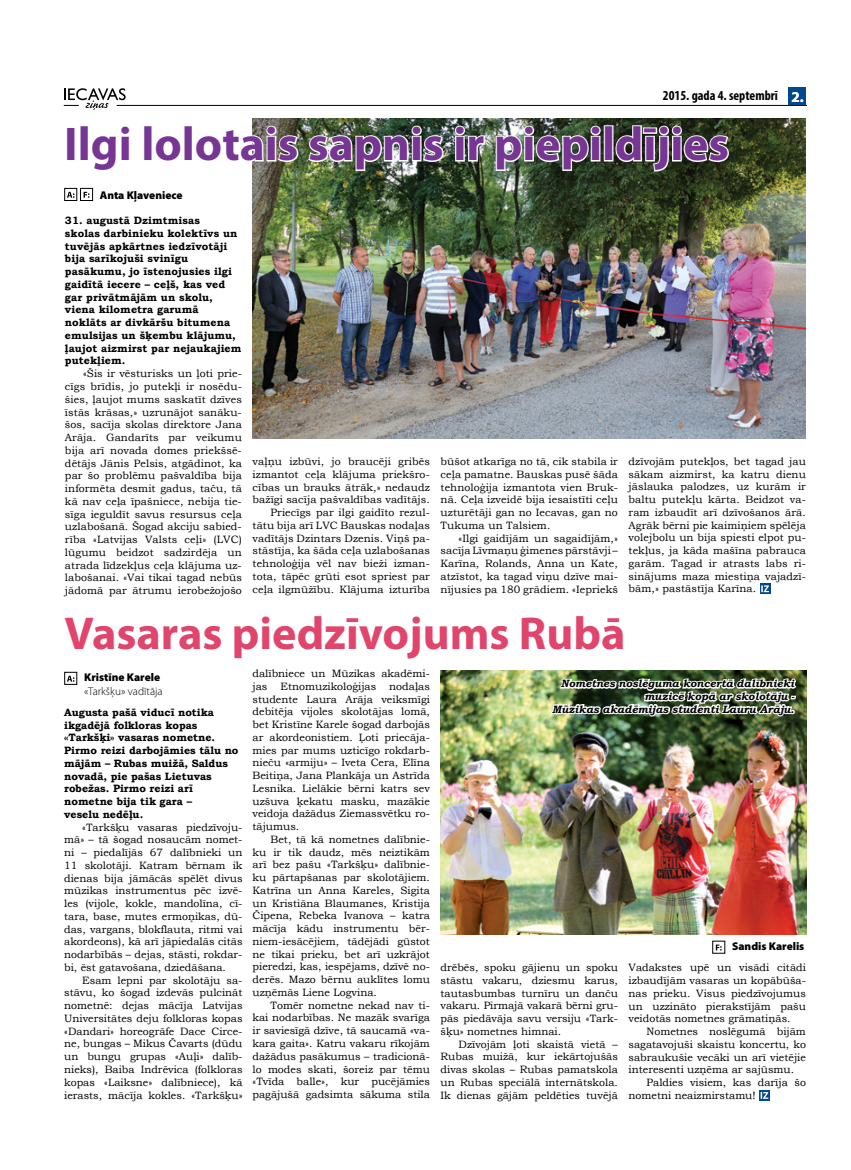
<style>
.page{position:relative;width:851px;height:1170px;background:#fff}
.page>*{position:absolute;margin:0;border:0;box-sizing:border-box;transform-origin:0 0}
.t1{font:700 47.5px "Myriad Pro";color:#773594}
.t2{font:700 46.25px "Myriad Pro";color:#e0456c}
.t3{font:700 condensed 13.75px "Myriad Pro";color:#000}
.t4{font:900 11.25px "Myriad Pro";color:#000}
.t5{font:300 11.25px "Myriad Pro";color:#000}
.t6{font:10.62px/12.8px "Bookman Old Style";color:#000;text-align:justify}
.t7{font:700 10.62px/12.8px "Bookman Old Style";letter-spacing:.01em;color:#000}
.t8{font:italic 700 10.62px/12.8px "Bookman Old Style";color:#000;text-align:right}
.s1{font-stretch:normal;font-size:15px;color:#fff}
</style>
<div class="page">
<hr style="left:117px;top:105px;width:689px;height:1px;background:#000">
<svg style="left:64px;top:88px;width:62px;height:22px"></svg>
<div style="left:788px;top:87px;width:18px;height:18px;background:#004990"></div>
<svg style="left:67px;top:675px;width:7px;height:6px"></svg>
<div style="left:64px;top:672px;width:13px;height:12px;border:1px solid #000"></div>
<svg style="left:67px;top:192px;width:7px;height:6px"></svg>
<div style="left:64px;top:188px;width:13px;height:13px;border:1px solid #000"></div>
<svg style="left:84px;top:192px;width:5px;height:6px"></svg>
<div style="left:80px;top:188px;width:13px;height:13px;border:1px solid #000"></div>
<svg style="left:715px;top:944px;width:6px;height:6px"></svg>
<div style="left:712px;top:940px;width:12px;height:13px;border:1px solid #000"></div>
<svg style="left:760px;top:583px;width:10px;height:10px"></svg>
<svg style="left:761px;top:585px;width:7px;height:7px"></svg>
<svg style="left:759px;top:1090px;width:10px;height:10px"></svg>
<svg style="left:760px;top:1091px;width:8px;height:7px"></svg>
<img style="left:252px;top:118px;width:553px;height:320px">
<svg style="left:252px;top:124px;width:47px;height:39px"></svg>
<img style="left:306px;top:124px;width:139px;height:48px">
<svg style="left:453px;top:124px;width:33px;height:39px"></svg>
<img style="left:494px;top:124px;width:108px;height:48px">
<div style="left:603px;top:125px;width:10px;height:36px;border:2px solid #fff"></div>
<svg style="left:614px;top:124px;width:116px;height:49px"></svg>
<img style="left:440px;top:670px;width:366px;height:264px">
<img style="left:549px;top:670px;width:248px;height:71px">
<p class="t3" style="left:662px;top:87px;width:142px">2015. gada 4. septembrī <span class="s1">2.</span></p>
<h1 class="t1" style="left:64px;top:113px;width:666px">Ilgi lolotais sapnis ir piepildījies</h1>
<p class="t4" style="left:100px;top:188px;width:84px">Anta Kļaveniece</p>
<p class="t7" style="left:65px;top:214px;width:178px">31. augustā Dzimtmisas<br>skolas darbinieku kolektīvs un tuvējās apkārtnes iedzīvotāji bija sarīkojuši svinīgu pasākumu, jo īstenojusies ilgi gaidītā iecere – ceļš, kas ved gar privātmājām un skolu, viena kilometra garumā noklāts ar divkāršu bitumena emulsijas un šķembu klājumu, ļaujot aizmirst par nejaukajiem putekļiem.</p>
<p class="t6" style="left:65px;top:367px;width:178px;text-indent:18px">«Šis ir vēsturisks un ļoti prie&shy;cīgs brīdis, jo putekļi ir nosēdu&shy;šies, ļaujot mums saskatīt dzīves īstās krāsas,» uzrunājot sanāku&shy;šos, sacīja skolas direktore Jana Arāja. Gandarīts par veikumu bija arī novada domes priekšsē&shy;dētājs Jānis Pelsis, atgādinot, ka par šo problēmu pašvaldība bija informēta desmit gadus, taču, tā kā nav ceļa īpašniece, nebija tie&shy;sīga ieguldīt savus resursus ceļa uzlabošanā. Šogad akciju sabied&shy;rība «Latvijas Valsts ceļi» (LVC) lūgumu beidzot sadzirdēja un atrada līdzekļus ceļa klājuma uz&shy;labošanai. «Vai tikai tagad nebūs jādomā par ātrumu ierobežojošo</p>
<p class="t6" style="left:252px;top:455px;width:179px;text-align:right">vaļņu izbūvi, jo braucēji gribēs izmantot ceļa klājuma priekšro&shy;cības un brauks ātrāk,» nedaudz bažīgi sacīja pašvaldības vadītājs.<br>Priecīgs par ilgi gaidīto rezul&shy;tātu bija arī LVC Bauskas nodaļas vadītājs Dzintars Dzenis. Viņš pa&shy;stāstīja, ka šāda ceļa uzlabošanas tehnoloģija vēl nav bieži izman&shy;tota, tāpēc grūti esot spriest par ceļa ilgmūžību. Klājuma izturība</p>
<p class="t6" style="left:440px;top:455px;width:179px">būšot atkarīga no tā, cik stabila ir ceļa pamatne. Bauskas pusē šāda tehnoloģija izmantota vien Bruk&shy;nā. Ceļa izveidē bija iesaistīti ceļu uzturētāji gan no Iecavas, gan no Tukuma un Talsiem.</p>
<p class="t6" style="left:440px;top:531px;width:179px;text-indent:18px">«Ilgi gaidījām un sagaidījām,» sacīja Līvmaņu ģimenes pārstāvji – Karīna, Rolands, Anna un Kate, atzīstot, ka tagad viņu dzīve mai&shy;nījusies pa 180 grādiem. «Iepriekš</p>
<p class="t6" style="left:628px;top:455px;width:179px">dzīvojām putekļos, bet tagad jau sākam aizmirst, ka katru dienu jāslauka palodzes, uz kurām ir baltu putekļu kārta. Beidzot va&shy;ram izbaudīt arī dzīvošanos ārā.<br>Agrāk bērni pie kaimiņiem spēlēja volejbolu un bija spiesti elpot pu&shy;tekļus, ja kāda mašīna pabrauca garām. Tagad ir atrasts labs ri&shy;sinājums maza miestiņa vajadzī&shy;bām,» pastāstīja Karīna.</p>
<h2 class="t2" style="left:64px;top:603px;width:562px">Vasaras piedzīvojums Rubā</h2>
<p class="t8" style="left:552px;top:677px;width:243px">Nometnes noslēguma koncertā dalībnieki muzicē kopā ar skolotāju -<br>Mūzikas akadēmijas studenti Lauru Arāju.</p>
<p class="t6" style="left:252px;top:667px;width:179px">dalībniece un Mūzikas akadēmi&shy;jas Etnomuzikoloģijas nodaļas studente Laura Arāja veiksmīgi debitēja vijoles skolotājas lomā, bet Kristīne Karele šogad darbojās ar akordeonistiem. Ļoti priecāja&shy;mies par mums uzticīgo rokdarb&shy;nieču «armiju» – Iveta Cera, Elīna Beitiņa, Jana Plankāja un Astrīda Lesnika. Lielākie bērni katrs sev uzšuva ķekatu masku, mazākie veidoja dažādus Ziemassvētku ro&shy;tājumus.</p>
<p class="t6" style="left:252px;top:832px;width:179px;text-indent:18px">Bet, tā kā nometnes dalībnie&shy;ku ir tik daudz, mēs neiztikām arī bez pašu «Tarkšķu» dalībnie&shy;ku pārtapšanas par skolotājiem.<br>Katrīna un Anna Kareles, Sigita un Kristiāna Blaumanes, Kristija Čipena, Rebeka Ivanova – katra mācīja kādu instrumentu bēr&shy;niem-iesācējiem, tādējādi gūstot ne tikai prieku, bet arī uzkrājot pieredzi, kas, iespējams, dzīvē no&shy;derēs. Mazo bērnu auklītes lomu uzņēmās Liene Logvina.</p>
<p class="t6" style="left:252px;top:998px;width:179px;text-indent:18px">Tomēr nometne nekad nav ti&shy;kai nodarbības. Ne mazāk svarīga ir saviesīgā dzīve, tā saucamā «va&shy;kara gaita». Katru vakaru rīkojām dažādus pasākumus – tradicionā&shy;lo modes skati, šoreiz par tēmu «Tvīda balle», kur pucējāmies pagājušā gadsimta sākuma stila</p>
<p class="t4" style="left:84px;top:671px;width:77px">Kristīne Karele</p>
<p class="t5" style="left:84px;top:684px;width:80px">«Tarkšķu» vadītāja</p>
<p class="t7" style="left:64px;top:705px;width:176px">Augusta pašā viducī notika ikgadējā folkloras kopas «Tarkšķi» vasaras nometne.<br>Pirmo reizi darbojāmies tālu no mājām – Rubas muižā, Saldus novadā, pie pašas Lietuvas robežas. Pirmo reizi arī nometne bija tik gara –<br>veselu nedēļu.</p>
<p class="t6" style="left:64px;top:820px;width:180px;text-indent:18px">«Tarkšķu vasaras piedzīvoju&shy;mā» – tā šogad nosaucām nomet&shy;ni – piedalījās 67 dalībnieki un 11 skolotāji. Katram bērnam ik dienas bija jāmācās spēlēt divus mūzikas instrumentus pēc izvē&shy;les (vijole, kokle, mandolīna, cī&shy;tara, base, mutes ermoņikas, dū&shy;das, vargans, blokflauta, ritmi vai akordeons), kā arī jāpiedalās citās nodarbībās – dejas, stāsti, rokdar&shy;bi, ēst gatavošana, dziedāšana.</p>
<p class="t6" style="left:64px;top:973px;width:180px;text-indent:18px">Esam lepni par skolotāju sa&shy;stāvu, ko šogad izdevās pulcināt nometnē: dejas mācīja Latvijas Universitātes deju folkloras kopas «Dandari» horeogrāfe Dace Circe&shy;ne, bungas – Mikus Čavarts (dūdu un bungu grupas «Auļi» dalīb&shy;nieks), Baiba Indrēvica (folkloras kopas «Laiksne» dalībniece), kā ierasts, mācīja kokles. «Tarkšķu»</p>
<p class="t4" style="left:732px;top:939px;width:74px">Sandis Karelis</p>
<p class="t6" style="left:440px;top:960px;width:179px">drēbēs, spoku gājienu un spoku stāstu vakaru, dziesmu karus, tautasbumbas turnīru un danču vakaru. Pirmajā vakarā bērni gru&shy;pās piedāvāja savu versiju «Tark&shy;šķu» nometnes himnai.</p>
<p class="t6" style="left:440px;top:1037px;width:179px;text-indent:18px">Dzīvojām ļoti skaistā vietā – Rubas muižā, kur iekārtojušās divas skolas – Rubas pamatskola un Rubas speciālā internātskola.<br>Ik dienas gājām peldēties tuvējā</p>
<p class="t6" style="left:628px;top:961px;width:179px">Vadakstes upē un visādi citādi izbaudījām vasaras un kopābūša&shy;nas prieku. Visus piedzīvojumus un uzzināto pierakstījām pašu veidotās nometnes grāmatiņās.</p>
<p class="t6" style="left:628px;top:1025px;width:179px;text-indent:18px">Nometnes noslēgumā bijām sagatavojuši skaistu koncertu, ko sabraukušie vecāki un arī vietējie interesenti uzņēma ar sajūsmu.</p>
<p class="t6" style="left:628px;top:1076px;width:179px;text-indent:18px">Paldies visiem, kas darīja šo nometni neaizmirstamu!</p>
</div>
